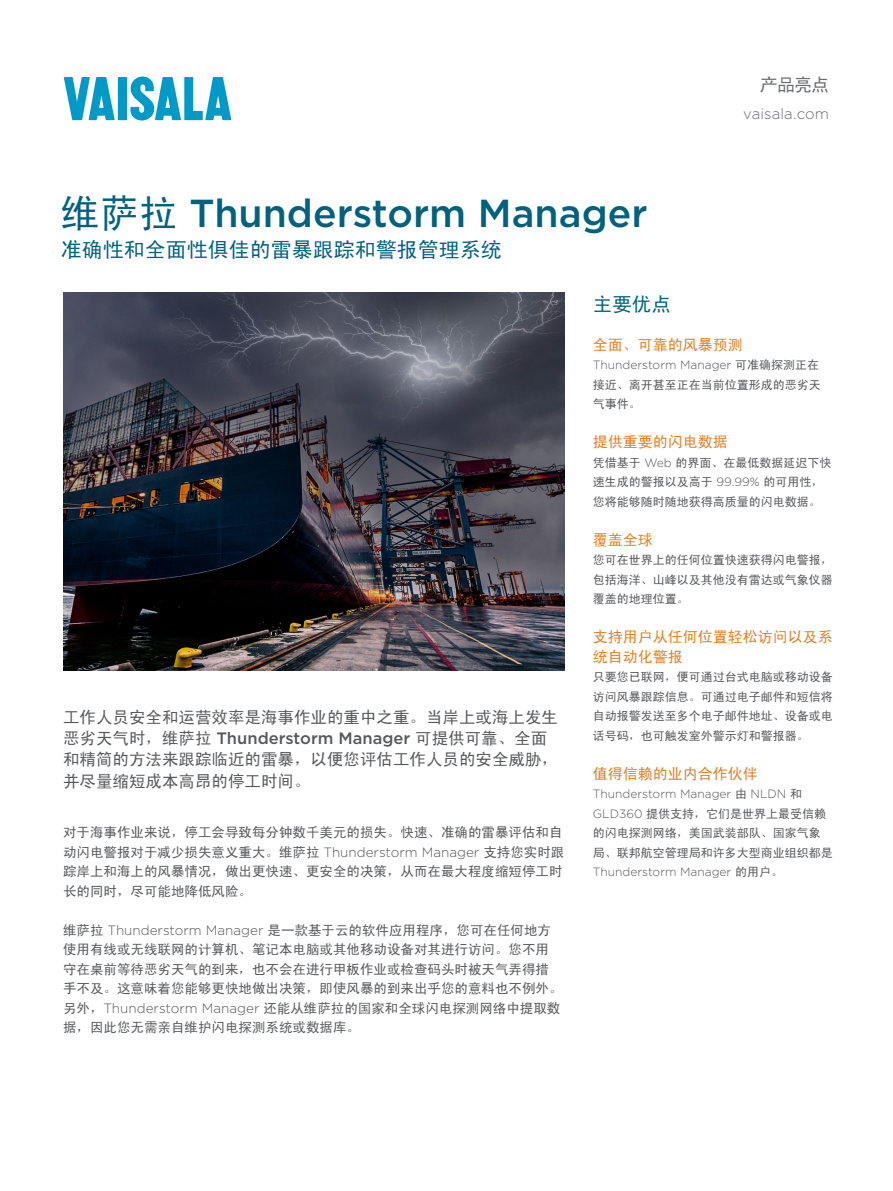
<style>
.page{position:relative;width:893px;height:1191px;background:#fff}
.page>*{position:absolute;margin:0;border:0;box-sizing:border-box;transform-origin:0 0}
.pagetitle_corpblue{font:500 39px "Gotham";color:#00627d}
.pagesubtitle_corpblu{font:21px "Sim Hei";color:#00627d}
.headline_corpblue{font:19.5px "Sim Hei";color:#00627d}
.doctype_grey{font:18px "Sim Hei";color:#6c6d70}
.introtext_medium_gre{font:16.5px/21px "Sim Hei";color:#57585a}
.keybenefits_grey{font:15px/19.5px "Sim Hei";color:#e87d1e}
.URL_firstpage_grey{font:300 15px "Gotham";letter-spacing:.005em;color:#6c6d70}
.benefits_subhead_ora{font:15px "Sim Hei";color:#e87d1e}
.bodytext_grey{font:13.5px/19.5px "Sim Hei";color:#57585a}
.keybenefits_grey-2{font:12px/19.5px "Sim Hei";color:#57585a}
.s1{font-family:"Sim Hei";font-weight:400}
.s2{font-family:"Gotham";font-weight:500}
.s3{font-family:"Gotham";font-weight:300}
</style>
<div class="page">
<img style="left:64px;top:293px;width:500px;height:378px">
<svg style="left:64px;top:77px;width:51px;height:43px"></svg>
<div style="left:118px;top:77px;width:9px;height:43px;background:#009ac8"></div>
<svg style="left:130px;top:77px;width:101px;height:43px"></svg>
<p class="pagetitle_corpblue" style="left:61px;top:188px;width:588px"><span class="s1">维萨拉</span> Thunderstorm Manager</p>
<p class="pagesubtitle_corpblu" style="left:61px;top:239px;width:442px">准确性和全面性俱佳的雷暴跟踪和警报管理系统</p>
<p class="doctype_grey" style="left:760px;top:76px;width:71px">产品亮点</p>
<p class="URL_firstpage_grey" style="left:743px;top:105px;width:88px">vaisala.com</p>
<p class="introtext_medium_gre" style="left:63px;top:707px;width:496px">工作人员安全和运营效率是海事作业的重中之重。当岸上或海上发生恶劣天气时，维萨拉 <span class="s2">Thunderstorm Manager</span> 可提供可靠、全面和精简的方法来跟踪临近的雷暴，以便您评估工作人员的安全威胁，并尽量缩短成本高昂的停工时间。</p>
<p class="bodytext_grey" style="left:63px;top:822px;width:503px">对于海事作业来说，停工会导致每分钟数千美元的损失。快速、准确的雷暴评估和自动闪电警报对于减少损失意义重大。维萨拉 <span class="s3">Thunderstorm Manager</span> 支持您实时跟踪岸上和海上的风暴情况，做出更快速、更安全的决策，从而在最大程度缩短停工时长的同时，尽可能地降低风险。</p>
<p class="bodytext_grey" style="left:63px;top:920px;width:501px">维萨拉 <span class="s3">Thunderstorm Manager</span> 是一款基于云的软件应用程序，您可在任何地方使用有线或无线联网的计算机、笔记本电脑或其他移动设备对其进行访问。您不用守在桌前等待恶劣天气的到来，也不会在进行甲板作业或检查码头时被天气弄得措手不及。这意味着您能够更快地做出决策，即使风暴的到来出乎您的意料也不例外。另外，<span class="s3">Thunderstorm Manager</span> 还能从维萨拉的国家和全球闪电探测网络中提取数据，因此您无需亲自维护闪电探测系统或数据库。</p>
<p class="headline_corpblue" style="left:593px;top:294px;width:79px">主要优点</p>
<p class="benefits_subhead_ora" style="left:593px;top:337px;width:151px">全面、可靠的风暴预测</p>
<p class="keybenefits_grey-2" style="left:593px;top:355px;width:229px"><span class="s3">Thunderstorm Manager</span> 可准确探测正在接近、离开甚至正在当前位置形成的恶劣天气事件。</p>
<p class="keybenefits_grey" style="left:593px;top:432px;width:136px">提供重要的闪电数据</p>
<p class="keybenefits_grey-2" style="left:593px;top:453px;width:240px">凭借基于 <span class="s3">Web</span> 的界面、在最低数据延迟下快速生成的警报以及高于 <span class="s3">99.99%</span> 的可用性，您将能够随时随地获得高质量的闪电数据。</p>
<p class="keybenefits_grey" style="left:593px;top:529px;width:61px">覆盖全球</p>
<p class="keybenefits_grey-2" style="left:593px;top:550px;width:241px;text-align:justify">您可在世界上的任何位置快速获得闪电警报，包括海洋、山峰以及其他没有雷达或气象仪器覆盖的地理位置。</p>
<p class="keybenefits_grey" style="left:593px;top:627px;width:241px">支持用户从任何位置轻松访问以及系统自动化警报</p>
<p class="keybenefits_grey-2" style="left:593px;top:667px;width:241px;text-align:justify">只要您已联网，便可通过台式电脑或移动设备访问风暴跟踪信息。可通过电子邮件和短信将自动报警发送至多个电子邮件地址、设备或电话号码，也可触发室外警示灯和警报器。</p>
<p class="keybenefits_grey" style="left:593px;top:763px;width:166px">值得信赖的业内合作伙伴</p>
<p class="keybenefits_grey-2" style="left:593px;top:784px;width:241px"><span class="s3">Thunderstorm Manager</span> 由 <span class="s3">NLDN</span> 和<br><span class="s3">GLD360</span> 提供支持，它们是世界上最受信赖的闪电探测网络，美国武装部队、国家气象局、联邦航空管理局和许多大型商业组织都是<br><span class="s3">Thunderstorm Manager</span> 的用户。</p>
</div>
